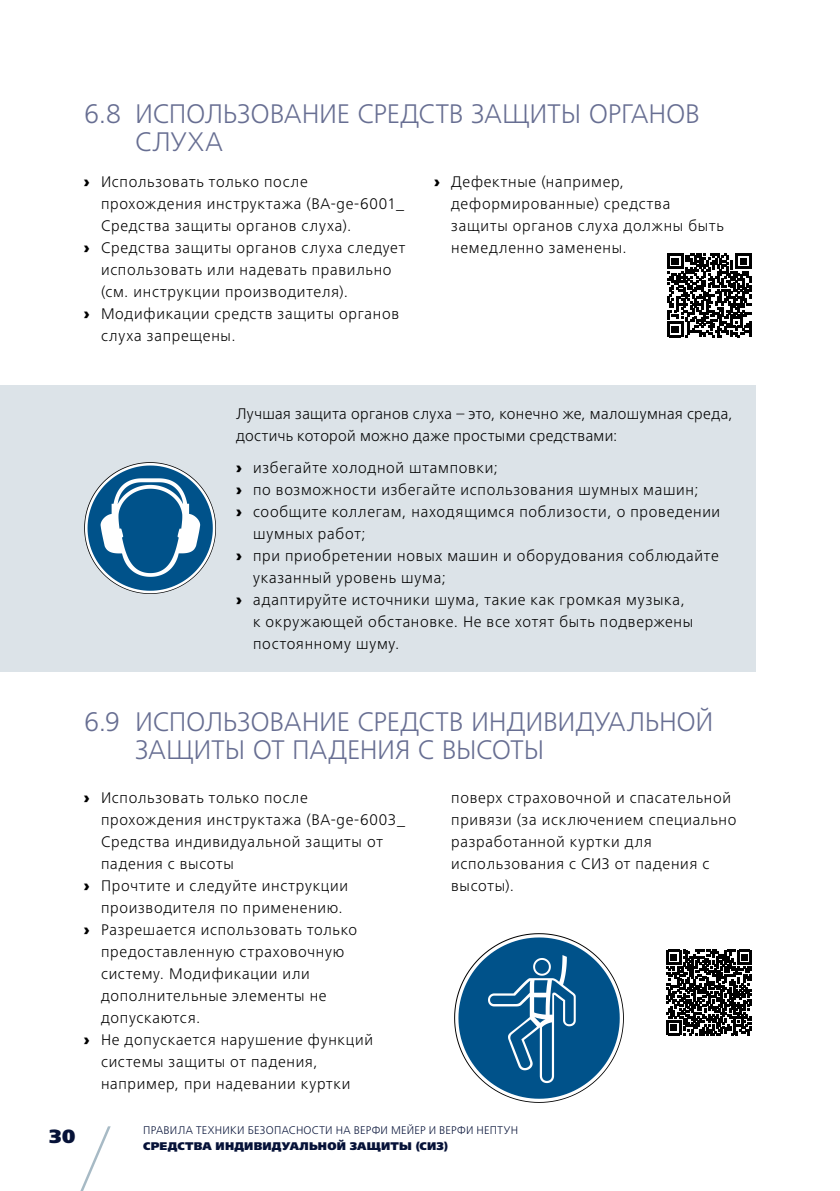
<style>
.page{position:relative;width:840px;height:1191px;background:#fff}
.page>*{position:absolute;margin:0;border:0;box-sizing:border-box;transform-origin:0 0}
.t1{font:300 28px/28px "Frutiger Next LTW1 G";letter-spacing:-.01em;color:#676e92}
.t2{font:900 20px "Frutiger Next LTW1 G";color:#061238}
.t3{font:300 16px/22px "Frutiger Next LTW1 G";letter-spacing:.045em;color:#000}
.t4{font:300 16px/22px "Frutiger Next LTW1 G";letter-spacing:.02em;color:#000}
.t5{font:300 11.6px "Frutiger Next LTW1 G";letter-spacing:.02em;color:#061238}
.t6{font:900 11.6px "Frutiger Next LTW1 G";letter-spacing:.015em;color:#061238}
.s1{font-weight:900}
</style>
<div class="page">
<div style="left:0;top:385px;width:755px;height:286px;background:#dce3e8"></div>
<svg style="left:84px;top:462px;width:132px;height:132px"></svg>
<svg style="left:667px;top:253px;width:83px;height:84px"></svg>
<svg style="left:666px;top:949px;width:85px;height:86px"></svg>
<svg style="left:454px;top:933px;width:169px;height:169px"></svg>
<svg style="left:80px;top:1126px;width:31px;height:65px"></svg>
<h1 class="t1" style="left:135px;top:99px;width:566px;text-indent:-51px">6.8 ИСПОЛЬЗОВАНИЕ СРЕДСТВ ЗАЩИТЫ ОРГАНОВ<br>СЛУХА</h1>
<p class="t3" style="left:84px;top:170px;width:225px"><span class="s1">›</span> Использовать только после</p>
<p class="t3" style="left:101px;top:192px;width:304px">прохождения инструктажа (BA-ge-6001_</p>
<p class="t3" style="left:101px;top:214px;width:252px">Средства защиты органов слуха).</p>
<p class="t3" style="left:84px;top:236px;width:322px"><span class="s1">›</span> Средства защиты органов слуха следует</p>
<p class="t3" style="left:101px;top:258px;width:292px">использовать или надевать правильно</p>
<p class="t3" style="left:101px;top:280px;width:248px">(см. инструкции производителя).</p>
<p class="t3" style="left:84px;top:302px;width:316px"><span class="s1">›</span> Модификации средств защиты органов</p>
<p class="t3" style="left:101px;top:324px;width:136px">слуха запрещены.</p>
<p class="t3" style="left:451px;top:170px;width:274px;text-indent:-17px"><span class="s1">›</span> Дефектные (например, деформированные) средства защиты органов слуха должны быть немедленно заменены.</p>
<p class="t4" style="left:236px;top:402px;width:498px">Лучшая защита органов слуха – это, конечно же, малошумная среда, достичь которой можно даже простыми средствами:</p>
<p class="t3" style="left:236px;top:456px;width:263px"><span class="s1">›</span> избегайте холодной штамповки;</p>
<p class="t3" style="left:236px;top:478px;width:464px"><span class="s1">›</span> по возможности избегайте использования шумных машин;</p>
<p class="t3" style="left:236px;top:500px;width:485px"><span class="s1">›</span> сообщите коллегам, находящимся поблизости, о проведении</p>
<p class="t3" style="left:253px;top:522px;width:114px">шумных работ;</p>
<p class="t3" style="left:236px;top:544px;width:484px"><span class="s1">›</span> при приобретении новых машин и оборудования соблюдайте</p>
<p class="t3" style="left:253px;top:566px;width:194px">указанный уровень шума;</p>
<p class="t3" style="left:236px;top:588px;width:450px"><span class="s1">›</span> адаптируйте источники шума, такие как громкая музыка,</p>
<p class="t3" style="left:253px;top:610px;width:441px">к окружающей обстановке. Не все хотят быть подвержены</p>
<p class="t3" style="left:253px;top:632px;width:148px">постоянному шуму.</p>
<h1 class="t1" style="left:135px;top:707px;width:579px;text-indent:-51px">6.9 ИСПОЛЬЗОВАНИЕ СРЕДСТВ ИНДИВИДУАЛЬНОЙ<br>ЗАЩИТЫ ОТ ПАДЕНИЯ С ВЫСОТЫ</h1>
<p class="t3" style="left:451px;top:786px;width:286px">поверх страховочной и спасательной привязи (за исключением специально разработанной куртки для использования с СИЗ от падения с высоты).</p>
<p class="t3" style="left:84px;top:786px;width:225px"><span class="s1">›</span> Использовать только после</p>
<p class="t3" style="left:101px;top:808px;width:305px">прохождения инструктажа (BA-ge-6003_</p>
<p class="t3" style="left:101px;top:830px;width:283px">Средства индивидуальной защиты от</p>
<p class="t3" style="left:101px;top:852px;width:134px">падения с высоты</p>
<p class="t3" style="left:84px;top:874px;width:265px"><span class="s1">›</span> Прочтите и следуйте инструкции</p>
<p class="t3" style="left:101px;top:896px;width:243px">производителя по применению.</p>
<p class="t3" style="left:84px;top:918px;width:274px"><span class="s1">›</span> Разрешается использовать только</p>
<p class="t3" style="left:101px;top:940px;width:245px">предоставленную страховочную</p>
<p class="t3" style="left:101px;top:962px;width:210px">систему. Модификации или</p>
<p class="t3" style="left:101px;top:984px;width:227px">дополнительные элементы не</p>
<p class="t3" style="left:101px;top:1006px;width:101px">допускаются.</p>
<p class="t3" style="left:84px;top:1028px;width:290px"><span class="s1">›</span> Не допускается нарушение функций</p>
<p class="t3" style="left:101px;top:1050px;width:218px">системы защиты от падения,</p>
<p class="t3" style="left:101px;top:1072px;width:251px">например, при надевании куртки</p>
<p class="t2" style="left:49px;top:1124px;width:28px">30</p>
<p class="t5" style="left:143px;top:1123px;width:376px">ПРАВИЛА ТЕХНИКИ БЕЗОПАСНОСТИ НА ВЕРФИ МЕЙЕР И ВЕРФИ НЕПТУН</p>
<p class="t6" style="left:143px;top:1139px;width:306px">СРЕДСТВА ИНДИВИДУАЛЬНОЙ ЗАЩИТЫ (СИЗ)</p>
</div>
